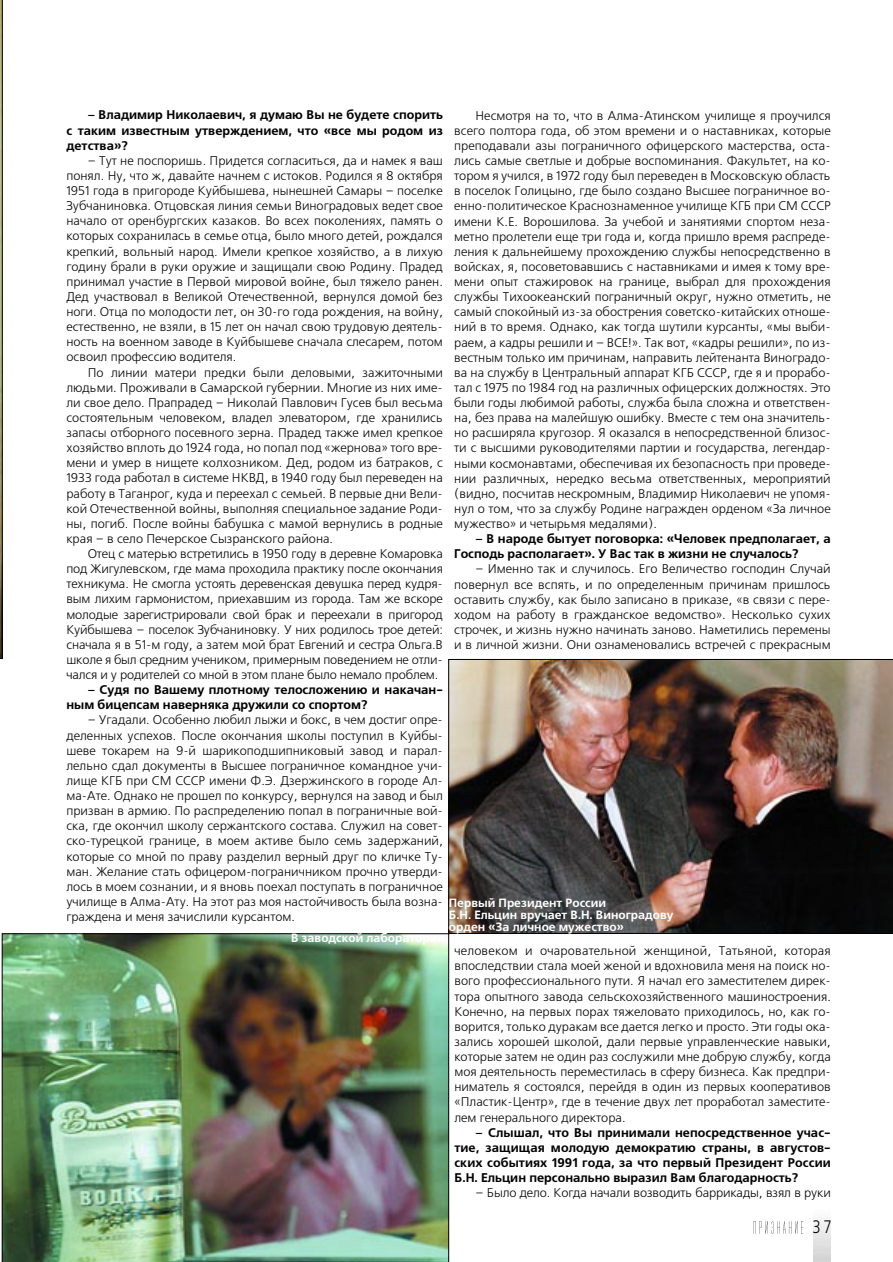
<style>
.page{position:relative;width:893px;height:1262px;background:#fff}
.page>*{position:absolute;margin:0;border:0;box-sizing:border-box;transform-origin:0 0}
.t1{font:18px "Free Set C";color:#000;scale:.8 1}
.t2{font:12.6px/15.1px "Free Set C";color:#000;text-align:justify}
.t3{font:700 12.6px/15.1px "Free Set C";color:#000;text-align:justify}
.t4{font:700 12px/12px "Free Set C";color:#fff}
</style>
<div class="page">
<svg style="left:753px;top:1221px;width:50px;height:13px"></svg>
<img style="left:2px;top:933px;width:447px;height:328px">
<svg style="left:813px;top:1221px;width:17px;height:41px"></svg>
<img style="left:448px;top:659px;width:444px;height:274px">
<svg style="left:0;top:0;width:2px;height:658px"></svg>
<p class="t3" style="left:66px;top:109px;width:378px;text-indent:21px">– Владимир Николаевич, я думаю Вы не будете спорить с таким известным утверждением, что «все мы родом из детства»?</p>
<p class="t2" style="left:66px;top:153px;width:378px;text-indent:21px">– Тут не поспоришь. Придется согласиться, да и намек я ваш понял. Ну, что ж, давайте начнем с истоков. Родился я 8 октября 1951 года в пригороде Куйбышева, нынешней Самары – поселке Зубчаниновка. Отцовская линия семьи Виноградовых ведет свое начало от оренбургских казаков. Во всех поколениях, память о которых сохранилась в семье отца, было много детей, рождался крепкий, вольный народ. Имели крепкое хозяйство, а в лихую годину брали в руки оружие и защищали свою Родину. Прадед принимал участие в Первой мировой войне, был тяжело ранен.<br>Дед участвовал в Великой Отечественной, вернулся домой без ноги. Отца по молодости лет, он 30-го года рождения, на войну, естественно, не взяли, в 15 лет он начал свою трудовую деятель&shy;ность на военном заводе в Куйбышеве сначала слесарем, потом освоил профессию водителя.</p>
<p class="t2" style="left:66px;top:365px;width:378px;text-indent:21px">По линии матери предки были деловыми, зажиточными людьми. Проживали в Самарской губернии. Многие из них име&shy;ли свое дело. Прапрадед – Николай Павлович Гусев был весьма состоятельным человеком, владел элеватором, где хранились запасы отборного посевного зерна. Прадед также имел крепкое хозяйство вплоть до 1924 года, но попал под «жернова» того вре&shy;мени и умер в нищете колхозником. Дед, родом из батраков, с 1933 года работал в системе НКВД, в 1940 году был переведен на работу в Таганрог, куда и переехал с семьей. В первые дни Вели&shy;кой Отечественной войны, выполняя специальное задание Роди&shy;ны, погиб. После войны бабушка с мамой вернулись в родные края – в село Печерское Сызранского района.</p>
<p class="t2" style="left:66px;top:546px;width:378px;text-indent:21px">Отец с матерью встретились в 1950 году в деревне Комаровка под Жигулевском, где мама проходила практику после окончания техникума. Не смогла устоять деревенская девушка перед кудря&shy;вым лихим гармонистом, приехавшим из города. Там же вскоре молодые зарегистрировали свой брак и переехали в пригород Куйбышева – поселок Зубчаниновку. У них родилось трое детей: сначала я в 51-м году, а затем мой брат Евгений и сестра Ольга.В школе я был средним учеником, примерным поведением не отли&shy;чался и у родителей со мной в этом плане было немало проблем.</p>
<p class="t3" style="left:66px;top:683px;width:378px;text-indent:21px">– Судя по Вашему плотному телосложению и накачан&shy;ным бицепсам наверняка дружили со спортом?</p>
<p class="t2" style="left:66px;top:713px;width:378px;text-indent:21px">– Угадали. Особенно любил лыжи и бокс, в чем достиг опре&shy;деленных успехов. После окончания школы поступил в Куйбы&shy;шеве токарем на 9-й шарикоподшипниковый завод и парал&shy;лельно сдал документы в Высшее пограничное командное учи&shy;лище КГБ при СМ СССР имени Ф.Э. Дзержинского в городе Ал&shy;ма-Ате. Однако не прошел по конкурсу, вернулся на завод и был призван в армию. По распределению попал в пограничные вой&shy;ска, где окончил школу сержантского состава. Служил на совет&shy;ско-турецкой границе, в моем активе было семь задержаний, которые со мной по праву разделил верный друг по кличке Ту&shy;ман. Желание стать офицером-пограничником прочно утверди&shy;лось в моем сознании, и я вновь поехал поступать в пограничное училище в Алма-Ату. На этот раз моя настойчивость была возна&shy;граждена и меня зачислили курсантом.</p>
<p class="t2" style="left:454px;top:108px;width:378px;text-indent:21px">Несмотря на то, что в Алма-Атинском училище я проучился всего полтора года, об этом времени и о наставниках, которые преподавали азы пограничного офицерского мастерства, оста&shy;лись самые светлые и добрые воспоминания. Факультет, на ко&shy;тором я учился, в 1972 году был переведен в Московскую область в поселок Голицыно, где было создано Высшее пограничное во&shy;енно-политическое Краснознаменное училище КГБ при СМ СССР имени К.Е. Ворошилова. За учебой и занятиями спортом неза&shy;метно пролетели еще три года и, когда пришло время распреде&shy;ления к дальнейшему прохождению службы непосредственно в войсках, я, посоветовавшись с наставниками и имея к тому вре&shy;мени опыт стажировок на границе, выбрал для прохождения службы Тихоокеанский пограничный округ, нужно отметить, не самый спокойный из-за обострения советско-китайских отноше&shy;ний в то время. Однако, как тогда шутили курсанты, «мы выби&shy;раем, а кадры решили и – ВСЕ!». Так вот, «кадры решили», по из&shy;вестным только им причинам, направить лейтенанта Виноградо&shy;ва на службу в Центральный аппарат КГБ СССР, где я и прорабо&shy;тал с 1975 по 1984 год на различных офицерских должностях. Это были годы любимой работы, служба была сложна и ответствен&shy;на, без права на малейшую ошибку. Вместе с тем она значитель&shy;но расширяла кругозор. Я оказался в непосредственной близос&shy;ти с высшими руководителями партии и государства, легендар&shy;ными космонавтами, обеспечивая их безопасность при проведе&shy;нии различных, нередко весьма ответственных, мероприятий (видно, посчитав нескромным, Владимир Николаевич не упомя&shy;нул о том, что за службу Родине награжден орденом «За личное мужество» и четырьмя медалями).</p>
<p class="t3" style="left:454px;top:532px;width:378px;text-indent:21px">– В народе бытует поговорка: «Человек предполагает, а<br>Господь располагает». У Вас так в жизни не случалось?</p>
<p class="t2" style="left:454px;top:562px;width:378px;text-indent:21px">– Именно так и случилось. Его Величество господин Случай повернул все вспять, и по определенным причинам пришлось оставить службу, как было записано в приказе, «в связи с пере&shy;ходом на работу в гражданское ведомство». Несколько сухих строчек, и жизнь нужно начинать заново. Наметились перемены и в личной жизни. Они ознаменовались встречей с прекрасным</p>
<p class="t4" style="left:449px;top:897px;width:226px">Первый Президент России<br>Б.Н. Ельцин вручает В.Н. Виноградову орден «За личное мужество»</p>
<p class="t4" style="left:291px;top:933px;width:155px">В заводской лаборатории</p>
<p class="t2" style="left:454px;top:943px;width:378px">человеком и очаровательной женщиной, Татьяной, которая впоследствии стала моей женой и вдохновила меня на поиск но&shy;вого профессионального пути. Я начал его заместителем дирек&shy;тора опытного завода сельскохозяйственного машиностроения.<br>Конечно, на первых порах тяжеловато приходилось, но, как го&shy;ворится, только дуракам все дается легко и просто. Эти годы ока&shy;зались хорошей школой, дали первые управленческие навыки, которые затем не один раз сослужили мне добрую службу, когда моя деятельность переместилась в сферу бизнеса. Как предпри&shy;ниматель я состоялся, перейдя в один из первых кооперативов «Пластик-Центр», где в течение двух лет проработал заместите&shy;лем генерального директора.</p>
<p class="t3" style="left:454px;top:1125px;width:378px;text-indent:21px">– Слышал, что Вы принимали непосредственное учас&shy;тие, защищая молодую демократию страны, в августов&shy;ских событиях 1991 года, за что первый Президент России Б.Н. Ельцин персонально выразил Вам благодарность?</p>
<p class="t2" style="left:475px;top:1185px;width:357px">– Было дело. Когда начали возводить баррикады, взял в руки</p>
<h1 class="t1" style="left:812px;top:1218px;width:24px">37</h1>
</div>
